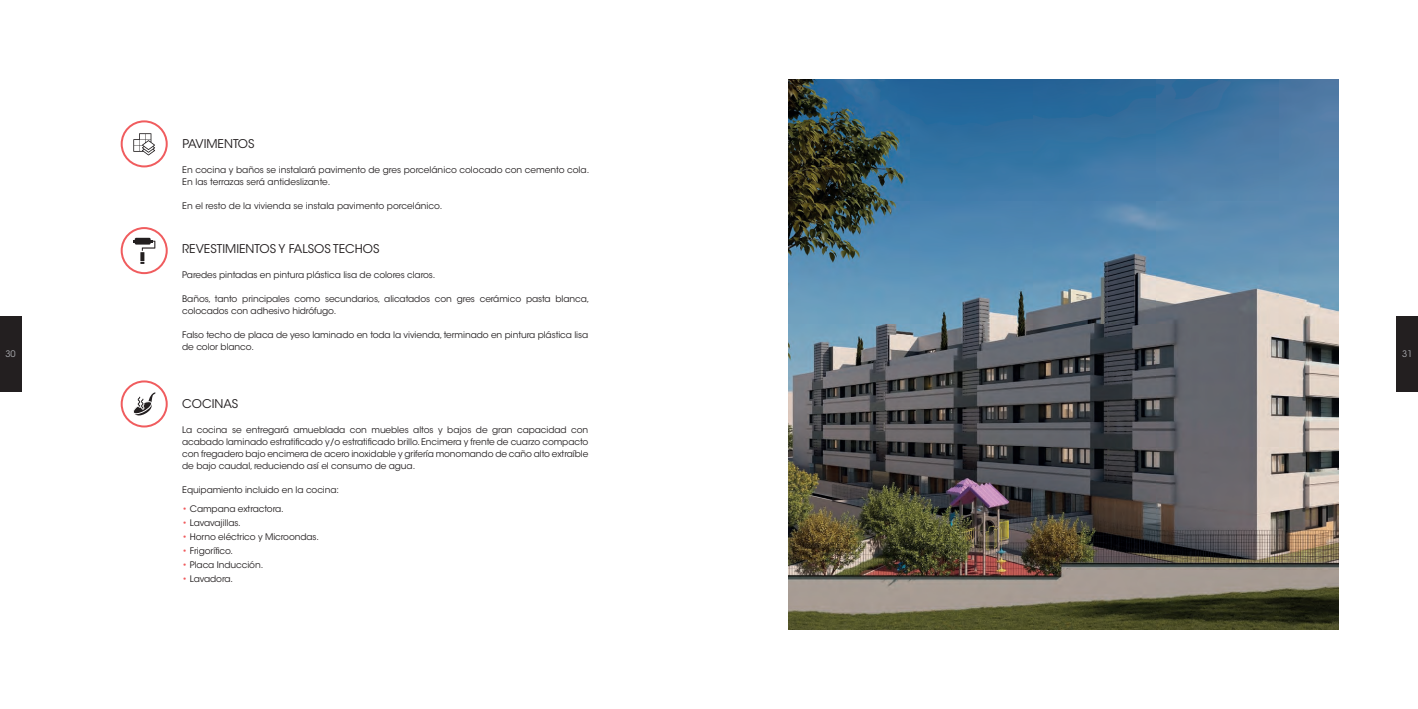
<style>
.page{position:relative;width:1418px;height:709px;background:#fff}
.page>*{position:absolute;margin:0;border:0;box-sizing:border-box;transform-origin:0 0}
.t1{font:12px "ITC Avant Garde Std";color:#231f20}
.t2{font:9px/12px "ITC Avant Garde Std";letter-spacing:-.01em;color:#231f20}
.t3{font:9px "ITC Avant Garde Std";color:#a8a9ad}
.s1{font-weight:500;color:#f05c5e}
</style>
<div class="page">
<div style="left:0;top:317px;width:21px;height:75px;background:#231f20"></div>
<div style="left:1396px;top:317px;width:21px;height:75px;background:#231f20"></div>
<img style="left:788px;top:79px;width:550px;height:550px">
<div style="left:121px;top:120px;width:47px;height:47px;border:2px solid #f05c5e;border-radius:50%"></div>
<svg style="left:133px;top:133px;width:22px;height:22px"></svg>
<div style="left:121px;top:227px;width:47px;height:47px;border:2px solid #f05c5e;border-radius:50%"></div>
<div style="left:135px;top:238px;width:16px;height:6px;background:#231f20"></div>
<svg style="left:133px;top:240px;width:22px;height:24px"></svg>
<div style="left:121px;top:380px;width:47px;height:47px;border:2px solid #f05c5e;border-radius:50%"></div>
<svg style="left:133px;top:392px;width:23px;height:24px"></svg>
<h1 class="t1" style="left:182px;top:136px;width:74px">PAVIMENTOS</h1>
<p class="t2" style="left:182px;top:164px;width:408px">En cocina y baños se instalará pavimento de gres porcelánico colocado con cemento cola.<br>En las terrazas será antideslizante.</p>
<p class="t2" style="left:182px;top:200px;width:262px">En el resto de la vivienda se instala pavimento porcelánico.</p>
<h1 class="t1" style="left:182px;top:241px;width:199px">REVESTIMIENTOS Y FALSOS TECHOS</h1>
<p class="t2" style="left:182px;top:269px;width:254px">Paredes pintadas en pintura plástica lisa de colores claros.</p>
<p class="t2" style="left:182px;top:293px;width:408px">Baños, tanto principales como secundarios, alicatados con gres cerámico pasta blanca, colocados con adhesivo hidrófugo.</p>
<p class="t2" style="left:182px;top:329px;width:407px">Falso techo de placa de yeso laminado en toda la vivienda, terminado en pintura plástica lisa de color blanco.</p>
<p class="t3" style="left:5px;top:348px;width:12px">30</p>
<p class="t3" style="left:1402px;top:348px;width:12px">31</p>
<h1 class="t1" style="left:182px;top:396px;width:58px">COCINAS</h1>
<p class="t2" style="left:182px;top:424px;width:407px;text-align:justify">La cocina se entregará amueblada con muebles altos y bajos de gran capacidad con acabado laminado estratificado y/o estratificado brillo. Encimera y frente de cuarzo compacto con fregadero bajo encimera de acero inoxidable y grifería monomando de caño alto extraíble de bajo caudal, reduciendo así el consumo de agua.</p>
<p class="t2" style="left:182px;top:484px;width:158px">Equipamiento incluido en la cocina:</p>
<p class="t2" style="left:182px;top:503px;width:103px"><span class="s1">•</span> Campana extractora.</p>
<p class="t2" style="left:182px;top:517px;width:60px"><span class="s1">•</span> Lavavajillas.</p>
<p class="t2" style="left:182px;top:531px;width:138px"><span class="s1">•</span> Horno eléctrico y Microondas.</p>
<p class="t2" style="left:182px;top:545px;width:52px"><span class="s1">•</span> Frigorífico.</p>
<p class="t2" style="left:182px;top:559px;width:83px"><span class="s1">•</span> Placa Inducción.</p>
<p class="t2" style="left:182px;top:573px;width:52px"><span class="s1">•</span> Lavadora.</p>
</div>
